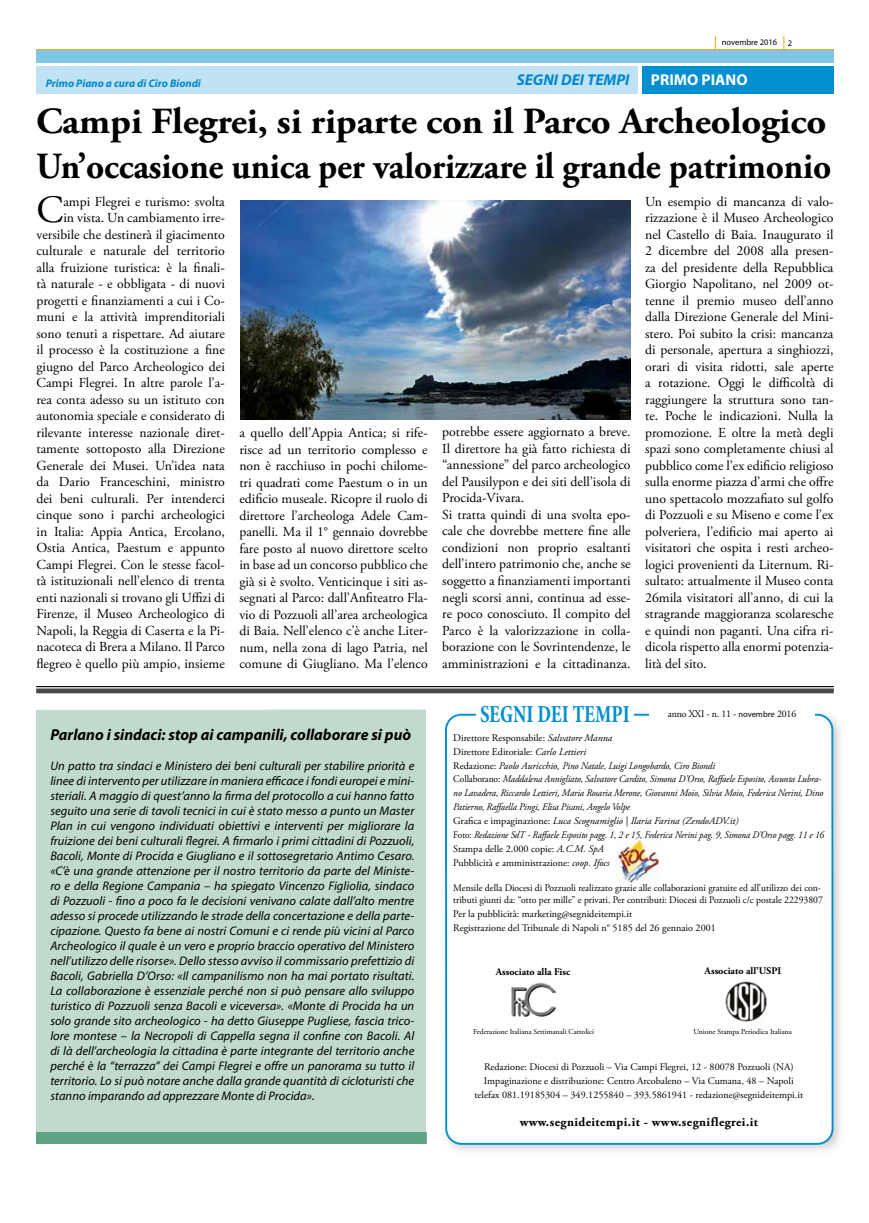
<style>
.page{position:relative;width:869px;height:1223px;background:#fff}
.page>*{position:absolute;margin:0;border:0;box-sizing:border-box;transform-origin:0 0}
.t1{font:38.62px "Adobe Garamond Pro";color:#000}
.t2{font:700 36.75px/44.2px "Adobe Garamond Pro";letter-spacing:-.005em;color:#000;scale:1.05 1}
.t3{font:700 condensed 24.62px "Minion Pro";color:#008fcf;scale:.83 1}
.t4{font:italic 700 16px "Myriad Pro";color:#000}
.t5{font:700 15.75px "Myriad Pro";color:#fff}
.t6{font:italic 700 15.62px "Myriad Pro";color:#0086ce}
.t7{font:13.75px/16.5px "Adobe Garamond Pro";color:#000;text-align:justify}
.t8{font:700 12.62px "Adobe Garamond Pro";letter-spacing:.035em;color:#000}
.t9{font:italic 12.5px/15px "Myriad Pro";letter-spacing:.005em;color:#000;text-align:justify}
.t10{font:italic 700 11px "Myriad Pro";color:#0086ce}
.t11{font:italic 10.12px/13.9px "Adobe Garamond Pro";letter-spacing:-.01em;color:#000}
.t12{font:10.12px/13.9px "Adobe Garamond Pro";color:#000}
.t13{font:10.12px/12.2px "Adobe Garamond Pro";color:#000;scale:.95 1}
.t14{font:700 10.12px "Adobe Garamond Pro";color:#000}
.t15{font:10.12px "Adobe Garamond Pro";letter-spacing:-.02em;color:#000}
.t16{font:8.5px "Myriad Pro";color:#000}
.t17{font:7.62px "Adobe Garamond Pro";color:#000}
.s1{font-family:"Myriad Pro";font-size:8.5px}
.s2{font-style:normal}
</style>
<div class="page">
<div style="left:641px;top:66px;width:192px;height:28px;background:#008fcf"></div>
<div style="left:36px;top:66px;width:602px;height:28px;background:#c0e3f3"></div>
<svg style="left:36px;top:50px;width:797px;height:13px;background:#82c6e3"></svg>
<hr style="left:36px;top:49px;width:797px;height:1px;background:#f7a600">
<svg style="left:783px;top:36px;width:1px;height:14px"></svg>
<img style="left:451px;top:719px;width:390px;height:431px">
<svg style="left:445px;top:713px;width:388px;height:431px"></svg>
<div style="left:651px;top:696px;width:147px;height:24px;background:#fff"></div>
<div style="left:649px;top:709px;width:165px;height:7px;background:#fff"></div>
<img style="left:721px;top:980px;width:47px;height:42px">
<img style="left:507px;top:980px;width:52px;height:42px">
<img style="left:616px;top:839px;width:44px;height:44px">
<div style="left:476px;top:695px;width:156px;height:35px;background:#fff"></div>
<svg style="left:714px;top:36px;width:1px;height:14px"></svg>
<div style="left:36px;top:709px;width:390px;height:423px;background:#c0dace"></div>
<div style="left:36px;top:1132px;width:390px;height:11px;background:#60a384"></div>
<hr style="left:36px;top:686px;width:797px;height:1px;background:#000">
<div style="left:36px;top:688px;width:797px;height:5px;background:#4a4a49"></div>
<img style="left:240px;top:201px;width:390px;height:218px">
<p class="t10" style="left:46px;top:76px;width:156px">Primo Piano a cura di Ciro Biondi</p>
<p class="t16" style="left:721px;top:37px;width:57px">novembre 2016</p>
<p class="t16" style="left:787px;top:37px;width:6px">2</p>
<p class="t6" style="left:516px;top:70px;width:114px">SEGNI DEI TEMPI</p>
<p class="t5" style="left:650px;top:70px;width:98px">PRIMO PIANO</p>
<h2 class="t2" style="left:36px;top:100px;width:758px">Campi Flegrei, si riparte con il Parco Archeologico<br>Un’occasione unica per valorizzare il grande patrimonio</h2>
<p class="t7" style="left:36px;top:193px;width:190px;text-align:right">ampi Flegrei e turismo: svolta<br>in vista. Un cambiamento irre&shy;versibile che destinerà il giacimento culturale e naturale del territorio alla fruizione turistica: è la finali&shy;tà naturale - e obbligata - di nuovi progetti e finanziamenti a cui i Co&shy;muni e la attività imprenditoriali sono tenuti a rispettare. Ad aiutare il processo è la costituzione a fine giugno del Parco Archeologico dei Campi Flegrei. In altre parole l’a&shy;rea conta adesso su un istituto con autonomia speciale e considerato di rilevante interesse nazionale diret&shy;tamente sottoposto alla Direzione Generale dei Musei. Un’idea nata da Dario Franceschini, ministro dei beni culturali. Per intenderci cinque sono i parchi archeologici in Italia: Appia Antica, Ercolano, Ostia Antica, Paestum e appunto Campi Flegrei. Con le stesse facol&shy;tà istituzionali nell’elenco di trenta enti nazionali si trovano gli Uffizi di Firenze, il Museo Archeologico di Napoli, la Reggia di Caserta e la Pi&shy;nacoteca di Brera a Milano. Il Parco flegreo è quello più ampio, insieme</p>
<h1 class="t1" style="left:36px;top:187px;width:28px">C</h1>
<p class="t7" style="left:239px;top:425px;width:190px">a quello dell’Appia Antica; si rife&shy;risce ad un territorio complesso e non è racchiuso in pochi chilome&shy;tri quadrati come Paestum o in un edificio museale. Ricopre il ruolo di direttore l’archeologa Adele Cam&shy;panelli. Ma il 1° gennaio dovrebbe fare posto al nuovo direttore scelto in base ad un concorso pubblico che già si è svolto. Venticinque i siti as&shy;segnati al Parco: dall’Anfiteatro Fla&shy;vio di Pozzuoli all’area archeologica di Baia. Nell’elenco c’è anche Liter&shy;num, nella zona di lago Patria, nel comune di Giugliano. Ma l’elenco</p>
<p class="t7" style="left:442px;top:424px;width:190px;text-align:left">potrebbe essere aggiornato a breve.<br>Il direttore ha già fatto richiesta di “annessione” del parco archeologico del Pausilypon e dei siti dell’isola di Procida-Vivara.<br>Si tratta quindi di una svolta epo&shy;cale che dovrebbe mettere fine alle condizioni non proprio esaltanti dell’intero patrimonio che, anche se soggetto a finanziamenti importanti negli scorsi anni, continua ad esse&shy;re poco conosciuto. Il compito del Parco è la valorizzazione in colla&shy;borazione con le Sovrintendenze, le amministrazioni e la cittadinanza.</p>
<h3 class="t3" style="left:480px;top:696px;width:182px">SEGNI DEI TEMPI</h3>
<p class="t7" style="left:644px;top:193px;width:190px">Un esempio di mancanza di valo&shy;rizzazione è il Museo Archeologico nel Castello di Baia. Inaugurato il 2 dicembre del 2008 alla presen&shy;za del presidente della Repubblica Giorgio Napolitano, nel 2009 ot&shy;tenne il premio museo dell’anno dalla Direzione Generale del Mini&shy;stero. Poi subito la crisi: mancanza di personale, apertura a singhiozzi, orari di visita ridotti, sale aperte a rotazione. Oggi le difficoltà di raggiungere la struttura sono tan&shy;te. Poche le indicazioni. Nulla la promozione. E oltre la metà degli spazi sono completamente chiusi al pubblico come l’ex edificio religioso sulla enorme piazza d’armi che offre uno spettacolo mozzafiato sul golfo di Pozzuoli e su Miseno e come l’ex polveriera, l’edificio mai aperto ai visitatori che ospita i resti archeo&shy;logici provenienti da Liternum. Ri&shy;sultato: attualmente il Museo conta 26mila visitatori all’anno, di cui la stragrande maggioranza scolaresche e quindi non paganti. Una cifra ri&shy;dicola rispetto alla enormi potenzia&shy;lità del sito.</p>
<p class="t15" style="left:667px;top:707px;width:130px">anno XXI - n. 11 - <span class="s1">novembre</span> 2016</p>
<p class="t4" style="left:50px;top:724px;width:362px">Parlano i sindaci: stop ai campanili, collaborare si può</p>
<p class="t9" style="left:50px;top:758px;width:365px">Un patto tra sindaci e Ministero dei beni culturali per stabilire priorità e linee di intervento per utilizzare in maniera efficace i fondi europei e mini&shy;steriali. A maggio di quest’anno la firma del protocollo a cui hanno fatto seguito una serie di tavoli tecnici in cui è stato messo a punto un Master Plan in cui vengono individuati obiettivi e interventi per migliorare la fruizione dei beni culturali flegrei. A firmarlo i primi cittadini di Pozzuoli, Bacoli, Monte di Procida e Giugliano e il sottosegretario Antimo Cesaro. «C’è una grande attenzione per il nostro territorio da parte del Ministe&shy;ro e della Regione Campania – ha spiegato Vincenzo Figliolia, sindaco di Pozzuoli - fino a poco fa le decisioni venivano calate dall’alto mentre adesso si procede utilizzando le strade della concertazione e della parte&shy;cipazione. Questo fa bene ai nostri Comuni e ci rende più vicini al Parco Archeologico il quale è un vero e proprio braccio operativo del Ministero nell’utilizzo delle risorse». Dello stesso avviso il commissario prefettizio di Bacoli, Gabriella D’Orso: «Il campanilismo non ha mai portato risultati.<br>La collaborazione è essenziale perché non si può pensare allo sviluppo turistico di Pozzuoli senza Bacoli e viceversa». «Monte di Procida ha un solo grande sito archeologico - ha detto Giuseppe Pugliese, fascia trico&shy;lore montese – la Necropoli di Cappella segna il confine con Bacoli. Al di là dell’archeologia la cittadina è parte integrante del territorio anche perché è la “terrazza” dei Campi Flegrei e offre un panorama su tutto il territorio. Lo si può notare anche dalla grande quantità di cicloturisti che stanno imparando ad apprezzare Monte di Procida».</p>
<p class="t11" style="left:453px;top:730px;width:372px"><span class="s2">Direttore Responsabile:</span> Salvatore Manna<br><span class="s2">Direttore Editoriale:</span> Carlo Lettieri<br><span class="s2">Redazione:</span> Paolo Auricchio, Pino Natale, Luigi Longobardo, Ciro Biondi<br><span class="s2">Collaborano:</span> Maddalena Annigliato, Salvatore Cardito, Simona D'Orso, Raffaele Esposito, Assunta Lubra&shy;no Lavadera, Riccardo Lettieri, Maria Rosaria Merone, Giovanni Moio, Silvia Moio, Federica Nerini, Dino Patierno, Raffaella Pingi, Elisa Pisani, Angelo Volpe<br><span class="s2">Grafica e impaginazione:</span> Luca Scognamiglio | Ilaria Farina (ZendoADV.it)<br><span class="s2">Foto:</span> Redazione SdT - Raffaele Esposito pagg. 1, 2 e 15, Federica Nerini pag. 9, Simona D’Orso pagg. 11 e 16<br><span class="s2">Stampa delle 2.000 copie:</span> A.C.M. SpA<br><span class="s2">Pubblicità e amministrazione:</span> coop. Ifocs</p>
<p class="t13" style="left:453px;top:881px;width:390px">Mensile della Diocesi di Pozzuoli realizzato grazie alle collaborazioni gratuite ed all’utilizzo dei con&shy;tributi giunti da: “otto per mille” e privati. Per contributi: Diocesi di Pozzuoli c/c postale 22293807</p>
<p class="t12" style="left:453px;top:907px;width:264px">Per la pubblicità: marketing@segnideitempi.it<br>Registrazione del Tribunale di Napoli n° 5185 del 26 gennaio 2001</p>
<p class="t14" style="left:495px;top:966px;width:76px">Associato alla Fisc</p>
<p class="t14" style="left:704px;top:965px;width:78px">Associato all’USPI</p>
<p class="t17" style="left:473px;top:1026px;width:122px">Federazione Italiana Settimanali Cattolici</p>
<p class="t17" style="left:693px;top:1026px;width:100px">Unione Stampa Periodica Italiana</p>
<p class="t12" style="left:474px;top:1060px;width:330px;text-align:center">Redazione: Diocesi di Pozzuoli – Via Campi Flegrei, 12 - 80078 Pozzuoli (NA)<br>Impaginazione e distribuzione: Centro Arcobaleno – Via Cumana, 48 – Napoli telefax 081.19185304 – 349.1255840 – 393.5861941 - redazione@segnideitempi.it</p>
<p class="t8" style="left:519px;top:1114px;width:240px">www.segnideitempi.it - www.segniflegrei.it</p>
</div>
